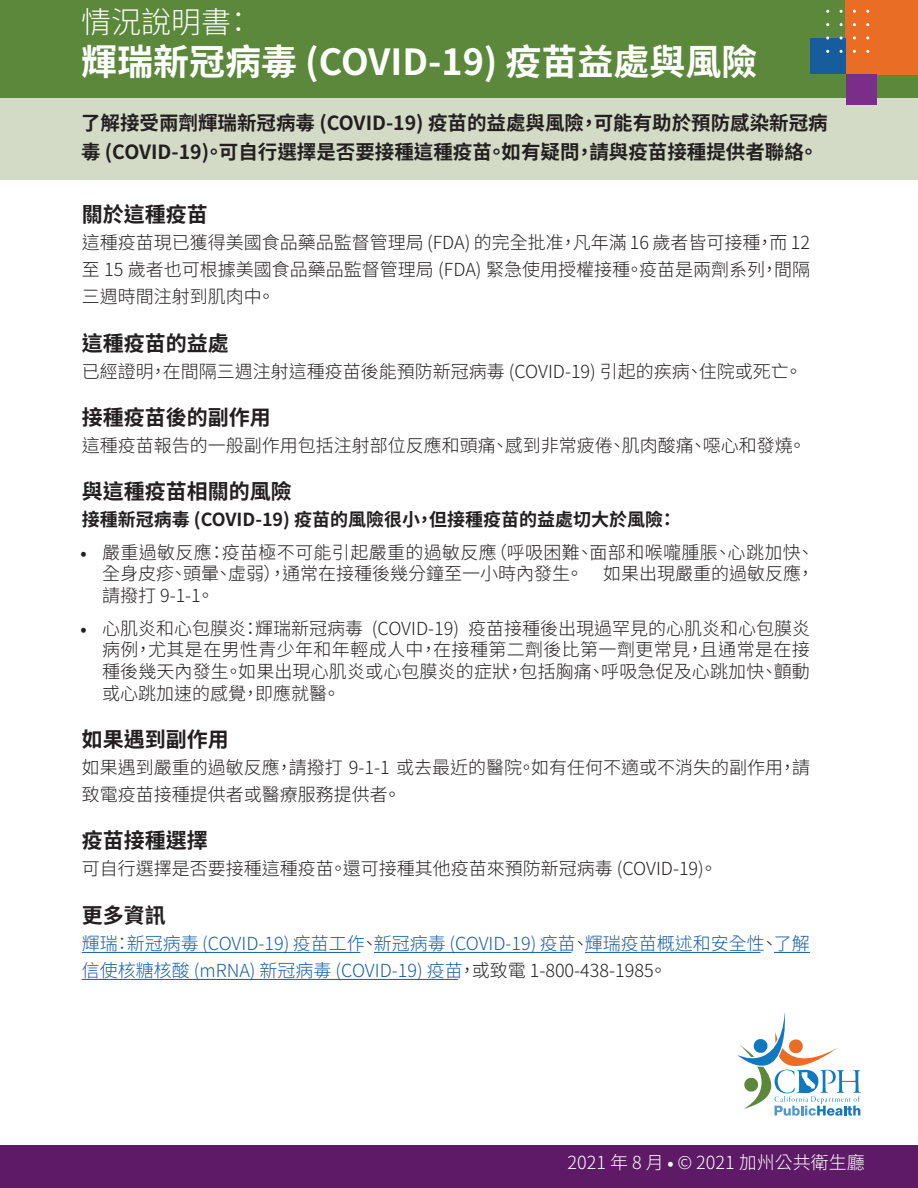
<style>
.page{position:relative;width:918px;height:1188px;background:#fff}
.page>*{position:absolute;margin:0;border:0;box-sizing:border-box;transform-origin:0 0}
.t1{font:700 36px "Noto Sans CJ Ktc";color:#fff}
.t2{font:300 30px "Noto Sans CJ Ktc";color:#fff}
.subhead{font:700 21px "Noto Sans CJ Ktc";color:#231f20}
.Intro_para{font:700 19.5px/28.5px "Noto Sans CJ Ktc";color:#231f20}
.body_copy{font:300 18px/21.8px "Noto Sans CJ Ktc";color:#231f20;text-align:justify}
.body_copy-2{font:300 18px/27px "Noto Sans CJ Ktc";color:#175d9e}
.body_copy-3{font:700 18px "Noto Sans CJ Ktc";color:#231f20}
.date{font:300 18px "Noto Sans CJ Ktc";color:#fff}
.s1{font-family:"Source Sans Pro";font-weight:700}
.s2{color:#231f20}
</style>
<div class="page">
<div style="left:0;top:0;width:918px;height:108px;background:#5b883b"></div>
<div style="left:0;top:98px;width:918px;height:82px;background:#d3dbc6"></div>
<svg style="left:737px;top:1012px;width:124px;height:104px"></svg>
<div style="left:0;top:1146px;width:918px;height:42px;background:#5e1967"></div>
<hr style="left:82px;top:952px;width:278px;height:1px;background:#175d9e">
<hr style="left:374px;top:952px;width:198px;height:1px;background:#175d9e">
<hr style="left:585px;top:952px;width:175px;height:1px;background:#175d9e">
<hr style="left:774px;top:952px;width:36px;height:1px;background:#175d9e">
<hr style="left:82px;top:979px;width:376px;height:1px;background:#175d9e">
<div style="left:846px;top:0;width:72px;height:74px;background:#e96d24"></div>
<div style="left:810px;top:39px;width:36px;height:35px;background:#175d9e"></div>
<div style="left:846px;top:74px;width:30px;height:31px;background:#7c2d89"></div>
<svg style="left:853px;top:36px;width:3px;height:4px"></svg>
<h1 class="t2" style="left:81px;top:5px;width:174px">情況說明書：</h1>
<h1 class="t1" style="left:81px;top:42px;width:678px">輝瑞新冠病毒 (COVID-19) 疫苗益處與風險</h1>
<p class="Intro_para" style="left:81px;top:109px;width:748px">了解接受兩劑輝瑞新冠病毒 (COVID-19) 疫苗的益處與風險，可能有助於預防感染新冠病毒 (COVID-19)。可自行選擇是否要接種這種疫苗。如有疑問，請與疫苗接種提供者聯絡。</p>
<h2 class="subhead" style="left:82px;top:203px;width:127px">關於這種疫苗</h2>
<p class="body_copy" style="left:82px;top:230px;width:730px;line-height:27px">這種疫苗現已獲得美國食品藥品監督管理局 (FDA) 的完全批准，凡年滿 16 歲者皆可接種，而 12至 15 歲者也可根據美國食品藥品監督管理局 (FDA) 緊急使用授權接種。疫苗是兩劑系列，間隔三週時間注射到肌肉中。</p>
<h2 class="subhead" style="left:82px;top:331px;width:149px">這種疫苗的益處</h2>
<p class="body_copy" style="left:82px;top:361px;width:722px">已經證明，在間隔三週注射這種疫苗後能預防新冠病毒 (COVID-19) 引起的疾病、住院或死亡。</p>
<h2 class="subhead" style="left:82px;top:405px;width:191px">接種疫苗後的副作用</h2>
<p class="body_copy" style="left:82px;top:435px;width:726px">這種疫苗報告的一般副作用包括注射部位反應和頭痛、感到非常疲倦、肌肉酸痛、噁心和發燒。</p>
<h2 class="subhead" style="left:82px;top:480px;width:212px">與這種疫苗相關的風險</h2>
<p class="body_copy-3" style="left:82px;top:509px;width:596px">接種新冠病毒 (COVID-19) 疫苗的風險很小，但接種疫苗的益處切大於風險：</p>
<p class="body_copy" style="left:102px;top:542px;width:714px;text-indent:-22px"><span class="s1">•</span> 嚴重過敏反應：疫苗極不可能引起嚴重的過敏反應（呼吸困難、面部和喉嚨腫脹、心跳加快、全身皮疹、頭暈、虛弱），通常在接種後幾分鐘至一小時內發生。 如果出現嚴重的過敏反應，請撥打 9-1-1。</p>
<p class="body_copy" style="left:102px;top:618px;width:709px;text-indent:-22px"><span class="s1">•</span> 心肌炎和心包膜炎：輝瑞新冠病毒 (COVID-19) 疫苗接種後出現過罕見的心肌炎和心包膜炎病例，尤其是在男性青少年和年輕成人中，在接種第二劑後比第一劑更常見，且通常是在接種後幾天內發生。如果出現心肌炎或心包膜炎的症狀，包括胸痛、呼吸急促及心跳加快、顫動或心跳加速的感覺，即應就醫。</p>
<h2 class="subhead" style="left:82px;top:728px;width:149px">如果遇到副作用</h2>
<p class="body_copy" style="left:82px;top:755px;width:730px;line-height:27px">如果遇到嚴重的過敏反應，請撥打 9-1-1 或去最近的醫院。如有任何不適或不消失的副作用，請致電疫苗接種提供者或醫療服務提供者。</p>
<h2 class="subhead" style="left:82px;top:829px;width:127px">疫苗接種選擇</h2>
<p class="body_copy" style="left:82px;top:858px;width:637px">可自行選擇是否要接種這種疫苗。還可接種其他疫苗來預防新冠病毒 (COVID-19)。</p>
<h2 class="subhead" style="left:82px;top:903px;width:85px">更多資訊</h2>
<p class="body_copy-2" style="left:82px;top:930px;width:730px">輝瑞：新冠病毒 (COVID-19) 疫苗工作<span class="s2">、</span>新冠病毒 (COVID-19) 疫苗<span class="s2">、</span>輝瑞疫苗概述和安全性<span class="s2">、</span>了解信使核糖核酸 (mRNA) 新冠病毒 (COVID-19) 疫苗<span class="s2">，或致電 1-800-438-1985。</span></p>
<p class="date" style="left:568px;top:1152px;width:299px">2021 年 8 月 <span class="s1">•</span> © 2021 加州公共衛生廳</p>
</div>
